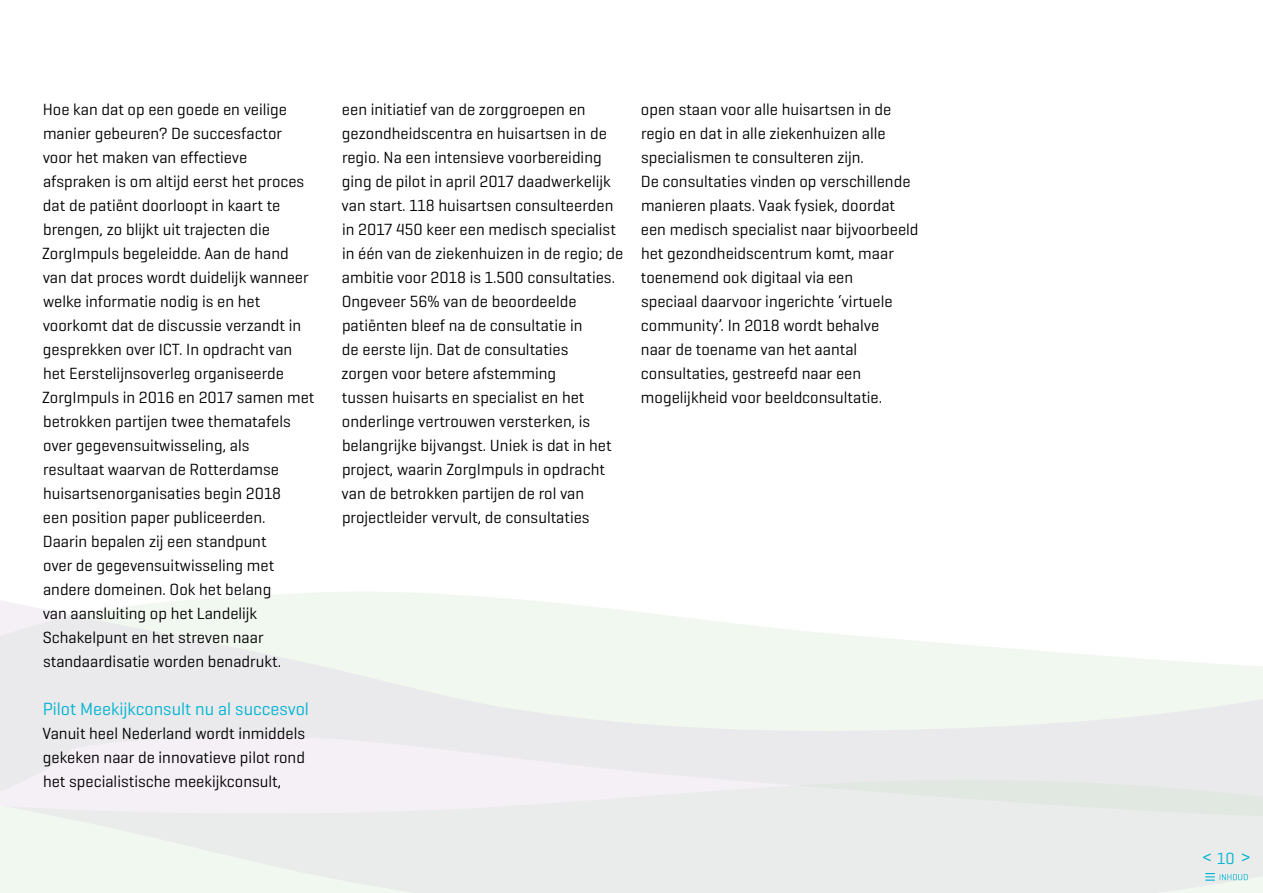
<style>
.page{position:relative;width:1263px;height:893px;background:#fff}
.page>*{position:absolute;margin:0;border:0;box-sizing:border-box;transform-origin:0 0}
.t1{font:19.5px "Geogrotesque";color:#00b4d3}
.t2{font:18px "Geogrotesque";color:#00b4d3}
.t3{font:16.5px/24px "Geogrotesque";color:#000}
.s1{font-size:16.5px}
</style>
<div class="page">
<svg style="left:0;top:592px;width:1263px;height:166px"></svg>
<svg style="left:0;top:758px;width:1263px;height:135px;fill:#e9ecea"></svg>
<svg style="left:1206px;top:873px;width:8px;height:8px"></svg>
<svg style="left:1220px;top:874px;width:28px;height:6px"></svg>
<p class="t3" style="left:42px;top:96px;width:274px">Hoe kan dat op een goede en veilige manier gebeuren? De succesfactor voor het maken van effectieve afspraken is om altijd eerst het proces dat de patiënt doorloopt in kaart te brengen, zo blijkt uit trajecten die ZorgImpuls begeleidde. Aan de hand van dat proces wordt duidelijk wanneer welke informatie nodig is en het voorkomt dat de discussie verzandt in gesprekken over ICT. In opdracht van het Eerstelijnsoverleg organiseerde ZorgImpuls in 2016 en 2017 samen met betrokken partijen twee thematafels over gegevensuitwisseling, als<br>resultaat waarvan de Rotterdamse huisartsenorganisaties begin 2018<br>een position paper publiceerden.<br>Daarin bepalen zij een standpunt<br>over de gegevensuitwisseling met andere domeinen. Ook het belang<br>van aansluiting op het Landelijk Schakelpunt en het streven naar standaardisatie worden benadrukt.</p>
<p class="t2" style="left:43px;top:697px;width:268px">Pilot Meekijkconsult nu al succesvol</p>
<p class="t3" style="left:42px;top:720px;width:264px;text-align:justify">Vanuit heel Nederland wordt inmiddels gekeken naar de innovatieve pilot rond het specialistische meekijkconsult,</p>
<p class="t3" style="left:341px;top:96px;width:283px">een initiatief van de zorggroepen en gezondheidscentra en huisartsen in de regio. Na een intensieve voorbereiding ging de pilot in april 2017 daadwerkelijk van start. 118 huisartsen consulteerden in 2017 450 keer een medisch specialist in één van de ziekenhuizen in de regio; de ambitie voor 2018 is 1.500 consultaties.<br>Ongeveer 56% van de beoordeelde patiënten bleef na de consultatie in<br>de eerste lijn. Dat de consultaties<br>zorgen voor betere afstemming<br>tussen huisarts en specialist en het onderlinge vertrouwen versterken, is belangrijke bijvangst. Uniek is dat in het project, waarin ZorgImpuls in opdracht van de betrokken partijen de rol van projectleider vervult, de consultaties</p>
<p class="t3" style="left:641px;top:97px;width:279px">open staan voor alle huisartsen in de regio en dat in alle ziekenhuizen alle specialismen te consulteren zijn.<br>De consultaties vinden op verschillende manieren plaats. Vaak fysiek, doordat een medisch specialist naar bijvoorbeeld het gezondheidscentrum komt, maar toenemend ook digitaal via een<br>speciaal daarvoor ingerichte ‘virtuele community’. In 2018 wordt behalve<br>naar de toename van het aantal consultaties, gestreefd naar een mogelijkheid voor beeldconsultatie.</p>
<p class="t1" style="left:1202px;top:845px;width:50px">&lt;<span class="s1">10</span>&gt;</p>
</div>
